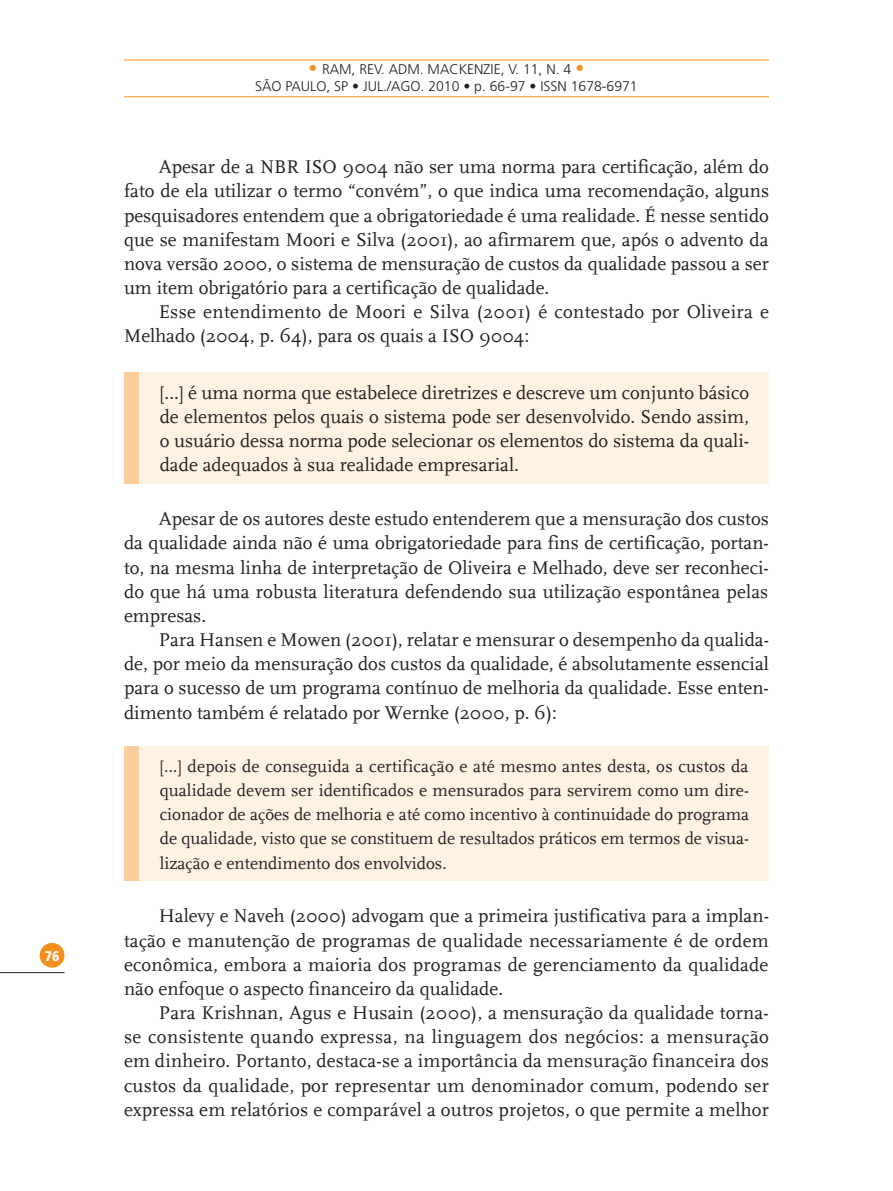
<style>
.page{position:relative;width:893px;height:1191px;background:#fff}
.page>*{position:absolute;margin:0;border:0;box-sizing:border-box;transform-origin:0 0}
.t1{font:19.25px/24.2px "FF Scala Definitive";color:#231f20;text-align:justify}
.t2{font:19.25px/24.2px "FF Scala Definitive";letter-spacing:.02em;color:#231f20}
.t3{font:17.5px/24.2px "FF Scala Definitive";color:#231f20;text-align:justify}
.t4{font:300 14px/16.8px "Frutiger LT Std";color:#231f20;text-align:center}
.t5{font:900 condensed 14px "Frutiger LT Std";color:#fff}
.s1{font-size:17.5px;color:#f4901d}
</style>
<div class="page">
<div style="left:40px;top:943px;width:24px;height:24px;background:#f4901d;border-radius:50%"></div>
<hr style="left:0;top:972px;width:64px;height:1px;background:#231f20">
<hr style="left:124px;top:96px;width:645px;height:1px;background:#f4901d">
<hr style="left:124px;top:60px;width:645px;height:1px;background:#f4901d">
<div style="left:124px;top:372px;width:16px;height:112px;background:#fcce9d"></div>
<div style="left:140px;top:372px;width:629px;height:112px;background:#fef2e3"></div>
<div style="left:124px;top:746px;width:16px;height:135px;background:#fcce9d"></div>
<div style="left:140px;top:746px;width:629px;height:135px;background:#fef2e3"></div>
<p class="t5" style="left:45px;top:947px;width:16px">76</p>
<p class="t4" style="left:255px;top:61px;width:384px"><span class="s1">•</span> RAM, REV. ADM. MACKENZIE, V. 11, N. 4 <span class="s1">•<br></span>SÃO PAULO, SP • JUL./AGO. 2010 • p. 66-97 • ISSN 1678-6971</p>
<p class="t1" style="left:124px;top:155px;width:647px;text-indent:35px">Apesar de a NBR ISO 9004 não ser uma norma para certificação, além do fato de ela utilizar o termo “convém”, o que indica uma recomendação, alguns pesquisadores entendem que a obrigatoriedade é uma realidade. É nesse sentido que se manifestam Moori e Silva (2001), ao afirmarem que, após o advento da nova versão 2000, o sistema de mensuração de custos da qualidade passou a ser um item obrigatório para a certificação de qualidade.</p>
<p class="t2" style="left:124px;top:300px;width:646px;text-indent:35px">Esse entendimento de Moori e Silva (2001) é contestado por Oliveira e<br>Melhado (2004, p. 64), para os quais a ISO 9004:</p>
<p class="t1" style="left:160px;top:381px;width:591px">[...] é uma norma que estabelece diretrizes e descreve um conjunto básico de elementos pelos quais o sistema pode ser desenvolvido. Sendo assim, o usuário dessa norma pode selecionar os elementos do sistema da quali&shy;dade adequados à sua realidade empresarial.</p>
<p class="t1" style="left:124px;top:507px;width:646px;text-indent:35px">Apesar de os autores deste estudo entenderem que a mensuração dos custos da qualidade ainda não é uma obrigatoriedade para fins de certificação, portan&shy;to, na mesma linha de interpretação de Oliveira e Melhado, deve ser reconheci&shy;do que há uma robusta literatura defendendo sua utilização espontânea pelas empresas.</p>
<p class="t1" style="left:124px;top:628px;width:646px;text-indent:35px">Para Hansen e Mowen (2001), relatar e mensurar o desempenho da qualida&shy;de, por meio da mensuração dos custos da qualidade, é absolutamente essencial para o sucesso de um programa contínuo de melhoria da qualidade. Esse enten&shy;dimento também é relatado por Wernke (2000, p. 6):</p>
<p class="t3" style="left:160px;top:754px;width:591px">[…] depois de conseguida a certificação e até mesmo antes desta, os custos da qualidade devem ser identificados e mensurados para servirem como um dire&shy;cionador de ações de melhoria e até como incentivo à continuidade do programa de qualidade, visto que se constituem de resultados práticos em termos de visua&shy;lização e entendimento dos envolvidos.</p>
<p class="t1" style="left:124px;top:904px;width:646px;text-indent:35px">Halevy e Naveh (2000) advogam que a primeira justificativa para a implan&shy;tação e manutenção de programas de qualidade necessariamente é de ordem econômica, embora a maioria dos programas de gerenciamento da qualidade não enfoque o aspecto financeiro da qualidade.</p>
<p class="t1" style="left:124px;top:1001px;width:646px;text-indent:35px">Para Krishnan, Agus e Husain (2000), a mensuração da qualidade torna&shy;se consistente quando expressa, na linguagem dos negócios: a mensuração em dinheiro. Portanto, destaca-se a importância da mensuração financeira dos custos da qualidade, por representar um denominador comum, podendo ser expressa em relatórios e comparável a outros projetos, o que permite a melhor</p>
</div>
